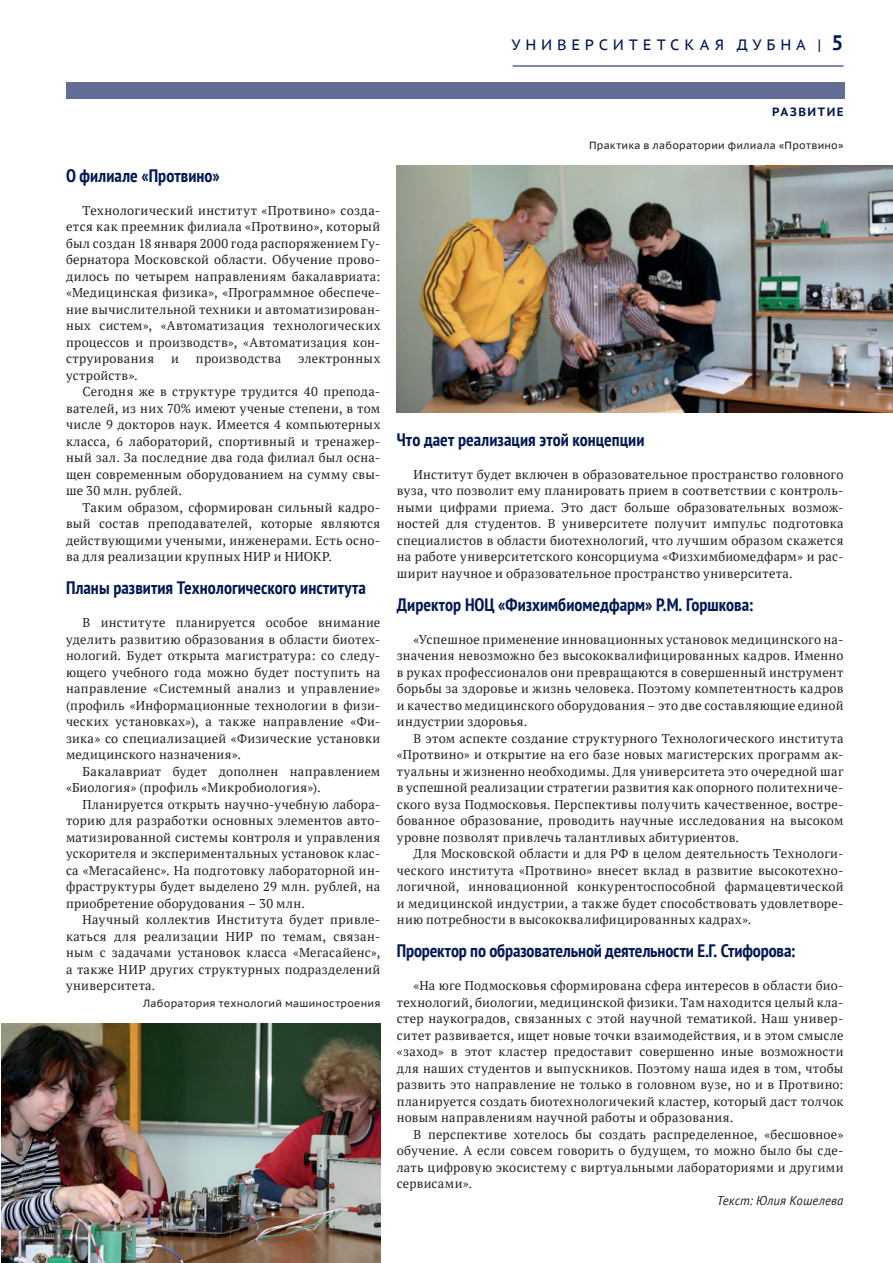
<style>
.page{position:relative;width:893px;height:1263px;background:#fff}
.page>*{position:absolute;margin:0;border:0;box-sizing:border-box;transform-origin:0 0}
.t1{font:700 condensed 18px "PT Sans";color:#001954}
.t2{font:15px "PT Sans Caption";letter-spacing:.32em;color:#001954}
.t3{font:12.75px/16.5px "PT Serif";letter-spacing:.025em;color:#231f20;text-align:justify}
.t4{font:italic 12.75px "PT Sans";letter-spacing:.01em;color:#231f20}
.t5{font:700 12px "PT Sans Caption";letter-spacing:.12em;color:#001954}
.t6{font:10.5px "PT Sans Caption";letter-spacing:.025em;color:#231f20}
.s1{font-family:"PT Sans";font-weight:700;font-size:21px}
</style>
<div class="page">
<hr style="left:513px;top:66px;width:330px;height:1px;background:#001954">
<div style="left:66px;top:82px;width:778px;height:17px;background:#636d98"></div>
<img style="left:1px;top:1023px;width:379px;height:240px">
<img style="left:397px;top:165px;width:496px;height:247px">
<p class="t2" style="left:511px;top:35px;width:333px">УНИВЕРСИТЕТСКАЯ ДУБНА | <span class="s1">5</span></p>
<h1 class="t1" style="left:66px;top:163px;width:155px">О филиале «Протвино»</h1>
<p class="t3" style="left:66px;top:202px;width:316px;text-indent:16px">Технологический институт «Протвино» созда&shy;ется как преемник филиала «Протвино», который был создан 18 января 2000 года распоряжением Гу&shy;бернатора Московской области. Обучение прово&shy;дилось по четырем направлениям бакалавриата: «Медицинская физика», «Программное обеспече&shy;ние вычислительной техники и автоматизирован&shy;ных систем», «Автоматизация технологических процессов и производств», «Автоматизация кон&shy;струирования</p>
<p class="t3" style="left:171px;top:350px;width:9px">и</p>
<p class="t3" style="left:196px;top:350px;width:87px">производства</p>
<p class="t3" style="left:298px;top:350px;width:84px">электронных</p>
<p class="t3" style="left:66px;top:367px;width:73px">устройств».</p>
<p class="t3" style="left:82px;top:383px;width:299px">Сегодня же в структуре трудится 40 препода-</p>
<p class="t3" style="left:66px;top:400px;width:316px">вателей, из них 70% имеют ученые степени, в том</p>
<p class="t3" style="left:66px;top:416px;width:316px">числе 9 докторов наук. Имеется 4 компьютерных</p>
<p class="t3" style="left:66px;top:433px;width:316px">класса, 6 лабораторий, спортивный и тренажер-</p>
<p class="t3" style="left:66px;top:449px;width:316px">ный зал. За последние два года филиал был осна-</p>
<p class="t3" style="left:66px;top:466px;width:316px">щен современным оборудованием на сумму свы-</p>
<p class="t3" style="left:66px;top:482px;width:118px">ше 30 млн. рублей.</p>
<p class="t3" style="left:82px;top:499px;width:299px">Таким образом, сформирован сильный кадро-</p>
<p class="t3" style="left:66px;top:515px;width:316px">вый состав преподавателей, которые являются</p>
<p class="t3" style="left:66px;top:532px;width:316px">действующими учеными, инженерами. Есть осно-</p>
<p class="t3" style="left:66px;top:548px;width:267px">ва для реализации крупных НИР и НИОКР.</p>
<h1 class="t1" style="left:66px;top:576px;width:302px">Планы развития Технологического института</h1>
<p class="t3" style="left:66px;top:614px;width:316px;text-indent:16px">В институте планируется особое внимание уделить развитию образования в области биотех&shy;нологий. Будет открыта магистратура: со следу&shy;ющего учебного года можно будет поступить на направление «Системный анализ и управление» (профиль «Информационные технологии в физи&shy;ческих установках»), а также направление «Фи&shy;зика» со специализацией «Физические установки медицинского назначения».</p>
<p class="t3" style="left:66px;top:763px;width:316px;text-indent:16px">Бакалавриат будет дополнен направлением «Биология» (профиль «Микробиология»).</p>
<p class="t3" style="left:66px;top:796px;width:316px;text-indent:16px">Планируется открыть научно-учебную лабора&shy;торию для разработки основных элементов авто&shy;матизированной системы контроля и управления ускорителя и экспериментальных установок клас&shy;са «Мегасайенс». На подготовку лабораторной ин&shy;фраструктуры будет выделено 29 млн. рублей, на приобретение оборудования – 30 млн.</p>
<p class="t3" style="left:66px;top:911px;width:316px;text-indent:16px">Научный коллектив Института будет привле&shy;каться для реализации НИР по темам, связан&shy;ным с задачами установок класса «Мегасайенс», а также НИР других структурных подразделений университета.</p>
<p class="t6" style="left:143px;top:996px;width:239px">Лаборатория технологий машиностроения</p>
<p class="t5" style="left:772px;top:103px;width:73px">РАЗВИТИЕ</p>
<p class="t6" style="left:589px;top:138px;width:256px">Практика в лаборатории филиала «Протвино»</p>
<h1 class="t1" style="left:397px;top:427px;width:249px">Что дает реализация этой концепции</h1>
<p class="t3" style="left:397px;top:466px;width:448px;text-indent:16px">Институт будет включен в образовательное пространство головного вуза, что позволит ему планировать прием в соответствии с контроль&shy;ными цифрами приема. Это даст больше образовательных возмож&shy;ностей для студентов. В университете получит импульс подготовка специалистов в области биотехнологий, что лучшим образом скажется на работе университетского консорциума «Физхимбиомедфарм» и рас&shy;ширит научное и образовательное пространство университета.</p>
<h1 class="t1" style="left:397px;top:592px;width:358px">Директор НОЦ «Физхимбиомедфарм» Р.М. Горшкова:</h1>
<p class="t3" style="left:397px;top:631px;width:448px;text-indent:16px">«Успешное применение инновационных установок медицинского на&shy;значения невозможно без высококвалифицированных кадров. Именно в руках профессионалов они превращаются в совершенный инструмент борьбы за здоровье и жизнь человека. Поэтому компетентность кадров и качество медицинского оборудования – это две составляющие единой индустрии здоровья.</p>
<p class="t3" style="left:397px;top:730px;width:448px;text-indent:16px">В этом аспекте создание структурного Технологического института «Протвино» и открытие на его базе новых магистерских программ ак&shy;туальны и жизненно необходимы. Для университета это очередной шаг в успешной реализации стратегии развития как опорного политехниче&shy;ского вуза Подмосковья. Перспективы получить качественное, востре&shy;бованное образование, проводить научные исследования на высоком уровне позволят привлечь талантливых абитуриентов.</p>
<p class="t3" style="left:397px;top:845px;width:448px;text-indent:16px">Для Московской области и для РФ в целом деятельность Технологи&shy;ческого института «Протвино» внесет вклад в развитие высокотехно&shy;логичной, инновационной конкурентоспособной фармацевтической и медицинской индустрии, а также будет способствовать удовлетворе&shy;нию потребности в высококвалифицированных кадрах».</p>
<h1 class="t1" style="left:397px;top:939px;width:400px">Проректор по образовательной деятельности Е.Г. Стифорова:</h1>
<p class="t3" style="left:397px;top:977px;width:448px;text-indent:16px">«На юге Подмосковья сформирована сфера интересов в области био&shy;технологий, биологии, медицинской физики. Там находится целый кла&shy;стер наукоградов, связанных с этой научной тематикой. Наш универ&shy;ситет развивается, ищет новые точки взаимодействия, и в этом смысле «заход» в этот кластер предоставит совершенно иные возможности для наших студентов и выпускников. Поэтому наша идея в том, чтобы развить это направление не только в головном вузе, но и в Протвино: планируется создать биотехнологичекий кластер, который даст толчок новым направлениям научной работы и образования.</p>
<p class="t3" style="left:397px;top:1126px;width:448px;text-indent:16px">В перспективе хотелось бы создать распределенное, «бесшовное» обучение. А если совсем говорить о будущем, то можно было бы сде&shy;лать цифровую экосистему с виртуальными лабораториями и другими сервисами».</p>
<p class="t4" style="left:717px;top:1192px;width:128px">Текст: Юлия Кошелева</p>
</div>
